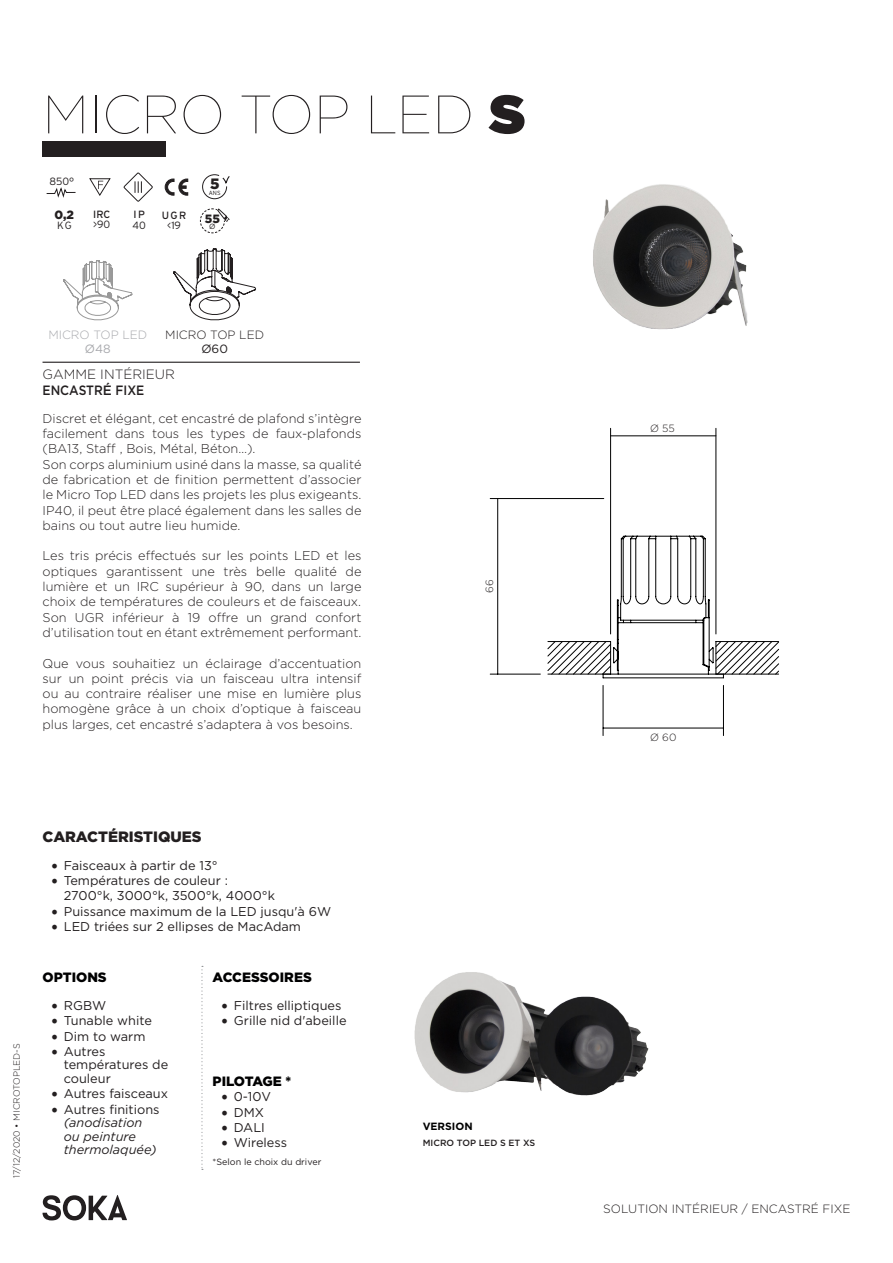
<style>
.page{position:relative;width:893px;height:1263px;background:#fff}
.page>*{position:absolute;margin:0;border:0;box-sizing:border-box;transform-origin:0 0}
.t1{font:100 54px "Gotham";color:#231f20}
.t2{font:900 15px "Gotham";color:#231f20}
.Style_de_paragraphe{font:900 13.5px "Gotham";color:#000001}
.t3{font:300 13.5px "Gotham";color:#231f20}
.t4{font:500 13.5px "Gotham";color:#231f20;scale:.9 1}
.Style_de_paragraphe-2{font:900 13.5px "Gotham";letter-spacing:-.03em;color:#000001}
.t5{font:300 12.75px/15.3px "Gotham";color:#231f20;text-align:justify}
.t6{font:12.75px/13.5px "Gotham";color:#231f20}
.t7{font:italic 12.75px/13.5px "Gotham";color:#231f20}
.t8{font:300 12px/14.4px "Gotham";color:#231f20;text-align:center}
.t9{font:300 12px/14.4px "Gotham";color:#a8a9ad;text-align:center}
.t10{font:900 12px "Gotham";color:#231f20}
.t11{font:10.5px/10.5px "Interstate";letter-spacing:.14em;color:#231f20}
.t12{font:300 10.5px "Gotham";color:#231f20}
.t13{font:700 10.5px "Gotham";color:#000001}
.t14{font:300 10.5px "Interstate";color:#231f20}
.t15{font:300 9px "Gotham";color:#231f20}
.t16{font:9px "Gotham";color:#231f20}
.t17{font:500 9px "Gotham";color:#231f20}
.t18{font:7.5px "Gotham";color:#231f20}
.t19{font:300 6px "Interstate";color:#231f20}
.s1{font-weight:900}
.s2{font-weight:300}
.s3{font-weight:400}
.s4{font-family:"Minion Pro";font-size:18px}
.s5{font-family:"Minion Pro";font-style:normal;font-size:18px}
.s6{font-style:normal}
</style>
<div class="page">
<img style="left:593px;top:184px;width:155px;height:244px">
<hr style="left:43px;top:362px;width:317px;height:1px;background:#231f20">
<img style="left:414px;top:972px;width:235px;height:124px">
<svg style="left:43px;top:1195px;width:84px;height:25px"></svg>
<div style="left:43px;top:142px;width:123px;height:15px;background:#231f20"></div>
<svg style="left:201px;top:966px;width:2px;height:204px"></svg>
<svg style="left:46px;top:187px;width:30px;height:11px"></svg>
<svg style="left:89px;top:178px;width:22px;height:18px"></svg>
<svg style="left:123px;top:172px;width:30px;height:30px"></svg>
<svg style="left:165px;top:179px;width:23px;height:16px"></svg>
<svg style="left:202px;top:174px;width:28px;height:25px"></svg>
<svg style="left:200px;top:208px;width:30px;height:26px"></svg>
<svg style="left:63px;top:260px;width:70px;height:61px"></svg>
<svg style="left:173px;top:248px;width:83px;height:73px"></svg>
<svg style="left:610px;top:428px;width:106px;height:70px"></svg>
<svg style="left:490px;top:498px;width:289px;height:238px"></svg>
<svg style="left:602px;top:535px;width:122px;height:144px"></svg>
<hr style="left:611px;top:436px;width:105px;height:1px;background:#000">
<p class="t1" style="left:43px;top:81px;width:484px">MICRO TOP LED <span class="s1">S</span></p>
<p class="t14" style="left:50px;top:176px;width:26px">850°</p>
<p class="t2" style="left:210px;top:175px;width:11px">5</p>
<p class="t19" style="left:209px;top:190px;width:13px">ANS</p>
<p class="t10" style="left:205px;top:212px;width:17px">55</p>
<p class="t18" style="left:209px;top:222px;width:8px">Ø</p>
<p class="t10" style="left:55px;top:208px;width:21px">0,2</p>
<p class="t14" style="left:57px;top:220px;width:16px">KG</p>
<p class="t11" style="left:162px;top:209px;width:26px;text-align:center">UGR <span class="s2">&lt;19</span></p>
<p class="t11" style="left:93px;top:209px;width:19px">IRC <span class="s2">&gt;90</span></p>
<p class="t11" style="left:133px;top:209px;width:15px">IP<br><span class="s2">40</span></p>
<p class="t9" style="left:48px;top:327px;width:100px">MICRO TOP LED<br><span class="s3">Ø48</span></p>
<p class="t8" style="left:165px;top:327px;width:100px">MICRO TOP LED<br><span class="s3">Ø60</span></p>
<p class="t3" style="left:43px;top:366px;width:134px">GAMME INTÉRIEUR</p>
<p class="t4" style="left:43px;top:383px;width:115px">ENCASTRÉ FIXE</p>
<p class="t5" style="left:43px;top:410px;width:320px">Discret et élégant, cet encastré de plafond s’intègre facilement dans tous les types de faux-plafonds (BA13, Staff , Bois, Métal, Béton…).</p>
<p class="t5" style="left:43px;top:456px;width:320px">Son corps aluminium usiné dans la masse, sa qualité de fabrication et de finition permettent d’associer le Micro Top LED dans les projets les plus exigeants.</p>
<p class="t5" style="left:43px;top:502px;width:320px">IP40, il peut être placé également dans les salles de bains ou tout autre lieu humide.</p>
<p class="t5" style="left:43px;top:548px;width:320px">Les tris précis effectués sur les points LED et les optiques garantissent une très belle qualité de lumière et un IRC supérieur à 90, dans un large choix de températures de couleurs et de faisceaux.</p>
<p class="t5" style="left:43px;top:609px;width:320px">Son UGR inférieur à 19 offre un grand confort d’utilisation tout en étant extrêmement performant.</p>
<p class="t5" style="left:43px;top:655px;width:320px">Que vous souhaitiez un éclairage d’accentuation sur un point précis via un faisceau ultra intensif ou au contraire réaliser une mise en lumière plus homogène grâce à un choix d’optique à faisceau plus larges, cet encastré s’adaptera à vos besoins.</p>
<p class="t15" style="left:11px;top:1178px;width:136px;rotate:-90deg">17/12/2020 • MICROTOPLED-S</p>
<p class="t2" style="left:43px;top:828px;width:161px">CARACTÉRISTIQUES</p>
<p class="t6" style="left:51px;top:858px;width:168px"><span class="s4">•</span> Faisceaux à partir de 13°</p>
<p class="t6" style="left:64px;top:872px;width:213px;line-height:15.3px;text-indent:-13px"><span class="s4">•</span> Températures de couleur :<br>2700°k, 3000°k, 3500°k, 4000°k</p>
<p class="t6" style="left:51px;top:904px;width:282px"><span class="s4">•</span> Puissance maximum de la LED jusqu'à 6W</p>
<p class="t6" style="left:51px;top:919px;width:252px"><span class="s4">•</span> LED triées sur 2 ellipses de MacAdam</p>
<p class="Style_de_paragraphe" style="left:43px;top:969px;width:66px">OPTIONS</p>
<p class="Style_de_paragraphe" style="left:213px;top:969px;width:101px">ACCESSOIRES</p>
<p class="t6" style="left:51px;top:998px;width:57px"><span class="s4">•</span> RGBW</p>
<p class="t6" style="left:51px;top:1014px;width:102px"><span class="s4">•</span> Tunable white</p>
<p class="t6" style="left:51px;top:1029px;width:96px"><span class="s4">•</span> Dim to warm</p>
<p class="t6" style="left:64px;top:1044px;width:106px;text-indent:-13px"><span class="s4">•</span> Autres températures de couleur</p>
<p class="t6" style="left:51px;top:1087px;width:119px"><span class="s4">•</span> Autres faisceaux</p>
<p class="t7" style="left:64px;top:1102px;width:97px;text-indent:-13px"><span class="s5">•</span> <span class="s6">Autres finitions </span>(anodisation ou peinture thermolaquée)</p>
<p class="t6" style="left:221px;top:998px;width:122px"><span class="s4">•</span> Filtres elliptiques</p>
<p class="t6" style="left:221px;top:1014px;width:127px"><span class="s4">•</span> Grille nid d'abeille</p>
<p class="Style_de_paragraphe-2" style="left:213px;top:1073px;width:80px">PILOTAGE *</p>
<p class="t6" style="left:221px;top:1090px;width:51px"><span class="s4">•</span> 0-10V</p>
<p class="t6" style="left:221px;top:1105px;width:45px"><span class="s4">•</span> DMX</p>
<p class="t6" style="left:221px;top:1120px;width:45px"><span class="s4">•</span> DALI</p>
<p class="t6" style="left:221px;top:1136px;width:67px"><span class="s4">•</span> Wireless</p>
<p class="t16" style="left:213px;top:1156px;width:110px">*Selon le choix du driver</p>
<p class="t12" style="left:483px;top:593px;width:15px;rotate:-90deg">66</p>
<p class="t13" style="left:423px;top:1120px;width:51px">VERSION</p>
<p class="t17" style="left:423px;top:1138px;width:114px">MICRO TOP LED S ET XS</p>
<p class="t12" style="left:650px;top:422px;width:26px">Ø 55</p>
<p class="t12" style="left:650px;top:730px;width:28px">Ø 60</p>
<p class="t8" style="left:603px;top:1201px;width:249px">SOLUTION INTÉRIEUR / ENCASTRÉ FIXE</p>
</div>
